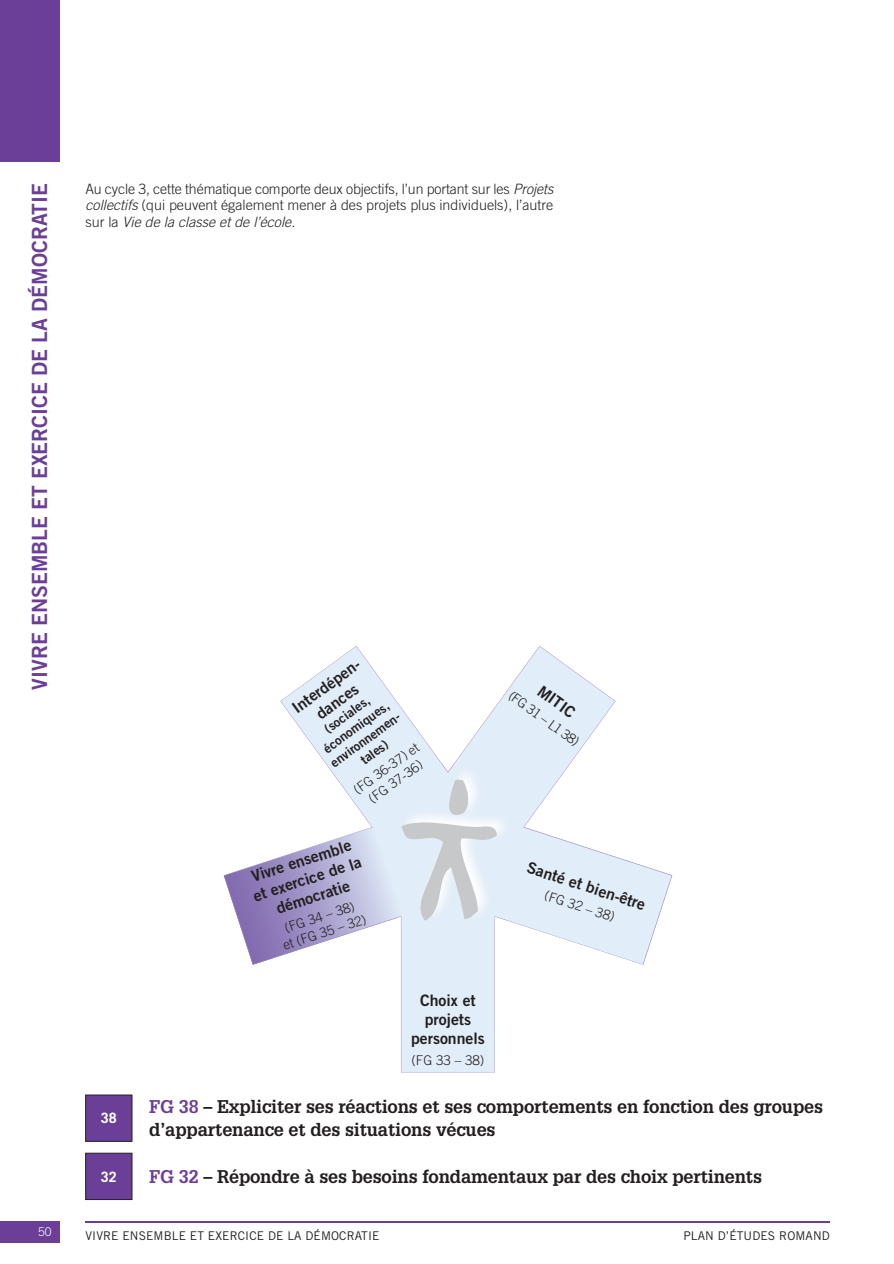
<style>
.page{position:relative;width:894px;height:1264px;background:#fff}
.page>*{position:absolute;margin:0;border:0;box-sizing:border-box;transform-origin:0 0}
.t1{font:21px "Trade Gothic LT Std Bd 2";color:#6b3e98}
.t2{font:700 18px/22.5px "Glypha LT Std";letter-spacing:-.01em;color:#231f20}
.t3{font:15.75px/18.9px "Trade Gothic LT Std Bd 2";color:#231f20;text-align:center}
.t4{font:300 14.25px/16.5px "Trade Gothic LT Std";color:#231f20;text-align:justify}
.t5{font:700 14.25px "Trade Gothic LT Std";color:#fff}
.t6{font:300 13.35px/16px "Trade Gothic LT Std";color:#231f20;text-align:center}
.t7{font:12.9px/15.5px "Trade Gothic LT Std Bd 2";color:#231f20;text-align:center}
.t8{font:12px "Trade Gothic LT Std";letter-spacing:.01em;color:#231f20}
.t9{font:300 12px "Trade Gothic LT Std";color:#fff}
.s1{font-style:italic}
.s2{color:#1b1a1f}
.s3{color:#6b3e98}
</style>
<div class="page">
<hr style="left:85px;top:1221px;width:744px;height:1px;background:#6b3e98">
<div style="left:0;top:1221px;width:60px;height:21px;background:#6b3e98"></div>
<div style="left:0;top:0;width:60px;height:162px;background:#6b3e98"></div>
<div style="left:86px;top:1095px;width:46px;height:46px;background:#6b3e98"></div>
<div style="left:85px;top:1094px;width:47px;height:47px;border:1px solid #231f20"></div>
<div style="left:86px;top:1153px;width:46px;height:46px;background:#6b3e98"></div>
<div style="left:85px;top:1153px;width:47px;height:46px;border:1px solid #231f20"></div>
<svg style="left:355px;top:646px;width:289px;height:319px"></svg>
<svg style="left:511px;top:827px;width:161px;height:137px"></svg>
<hr style="left:401px;top:1072px;width:94px;height:1px;background:#dad0e5">
<img style="left:497px;top:764px;width:14px;height:105px">
<img style="left:497px;top:869px;width:14px;height:52px">
<svg style="left:224px;top:647px;width:273px;height:425px"></svg>
<h1 class="t1" style="left:32px;top:689px;width:508px;rotate:-90deg">VIVRE ENSEMBLE ET EXERCICE DE LA DÉMOCRATIE</h1>
<p class="t9" style="left:38px;top:1227px;width:15px">50</p>
<p class="t4" style="left:85px;top:181px;width:469px">Au cycle 3, cette thématique comporte deux objectifs, l’un portant sur les <span class="s1">Projets collectifs</span> (qui peuvent également mener à des projets plus individuels), l’autre sur la <span class="s1">Vie de la classe et de l’école.</span></p>
<p class="t5" style="left:101px;top:1113px;width:17px">38</p>
<p class="t5" style="left:101px;top:1171px;width:17px">32</p>
<p class="t3" style="left:289px;top:702px;width:84px;rotate:-36deg">Interdépen&shy;dances</p>
<p class="t7" style="left:309px;top:733px;width:87px;rotate:-36deg">(sociales, économiques, environnemen&shy;tales)</p>
<p class="t6" style="left:351px;top:785px;width:79px;rotate:-36deg">(FG 36- ) et (FG <span class="s2">37-36)</span></p>
<p class="t3" style="left:245px;top:870px;width:114px;rotate:-18deg">Vivre ensemble et exercice de la démocratie</p>
<p class="t6" style="left:276px;top:923px;width:88px;rotate:-18deg">(FG 34 – 38)<br>et (FG 35 – 32)</p>
<p class="t3" style="left:411px;top:992px;width:75px">Choix et projets personnels</p>
<p class="t6" style="left:411px;top:1053px;width:74px">(FG 33 – 38)</p>
<p class="t3" style="left:544px;top:682px;width:44px;rotate:36deg">MITIC</p>
<p class="t6" style="left:514px;top:688px;width:85px;rotate:36deg">(FG 31 – L1 38)</p>
<p class="t3" style="left:530px;top:859px;width:125px;rotate:18deg">Santé et bien-être</p>
<p class="t6" style="left:547px;top:888px;width:74px;rotate:18deg">(FG 32 – 38)</p>
<p class="t2" style="left:149px;top:1097px;width:675px"><span class="s3">FG 38</span> – Expliciter ses réactions et ses comportements en fonction des groupes d’appartenance et des situations vécues</p>
<p class="t2" style="left:149px;top:1166px;width:614px"><span class="s3">FG 32</span> – Répondre à ses besoins fondamentaux par des choix pertinents</p>
<p class="t8" style="left:85px;top:1231px;width:295px">VIVRE ENSEMBLE ET EXERCICE DE LA DÉMOCRATIE</p>
<p class="t8" style="left:683px;top:1231px;width:148px">PLAN D’ÉTUDES ROMAND</p>
</div>
